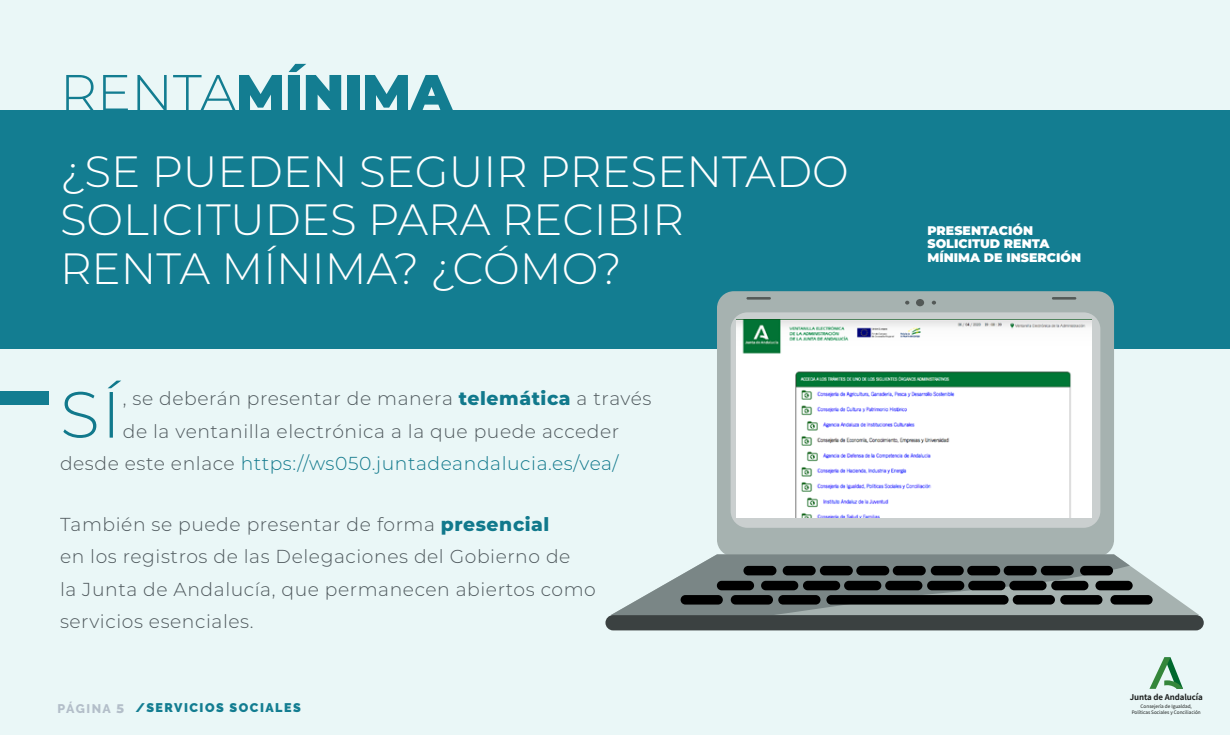
<style>
.page{position:relative;width:1230px;height:735px;background:#eaf7f7}
.page>*{position:absolute;margin:0;border:0;box-sizing:border-box;transform-origin:0 0}
.t1{font:300 65.12px "Montserrat";color:#137d91}
.t2{font:900 51.25px "Montserrat";color:#137d91}
.t3{font:300 43.75px/48.8px "Montserrat";color:#fff}
.t4{font:300 18.75px/32.5px "Montserrat";letter-spacing:.03em;color:#565c60}
.t5{font:300 18.75px "Montserrat";letter-spacing:.03em;color:#137d91}
.t6{font:900 12.5px/13.8px "Montserrat";color:#fff}
.t7{font:900 12.5px "Raleway";letter-spacing:.12em;color:#137d91}
.t8{font:800 12.5px "Raleway";letter-spacing:.12em;color:#b3bec9}
.t9{font:700 7.88px "Noto Sans HK";letter-spacing:-.01em;color:#191c1b}
.t10{font:4.62px/6.2px "Noto Sans HK";color:#191c1b;text-align:center}
.s1{font-weight:300}
.s2{font-weight:800;color:#137d91}
.s3{color:#565c60}
.s4{font-family:"Montserrat"}
</style>
<div class="page">
<svg style="left:1149px;top:657px;width:34px;height:32px"></svg>
<div style="left:0;top:110px;width:1230px;height:239px;background:#137d91"></div>
<div style="left:717px;top:291px;width:397px;height:266px;background:#a6b2b0;border-radius:17px"></div>
<div style="left:731px;top:312px;width:369px;height:216px;background:#cacfcf;border-radius:17px"></div>
<hr style="left:1052px;top:297px;width:24px;height:3px;background:#535957">
<hr style="left:746px;top:297px;width:25px;height:3px;background:#535957">
<div style="left:916px;top:299px;width:8px;height:7px;background:#535957;border-radius:50%"></div>
<svg style="left:932px;top:301px;width:4px;height:4px"></svg>
<svg style="left:905px;top:301px;width:4px;height:4px"></svg>
<svg style="left:611px;top:554px;width:588px;height:61px"></svg>
<div style="left:605px;top:615px;width:599px;height:15px;background:#3b4141;border-radius:8px"></div>
<div style="left:743px;top:566px;width:33px;height:9px;background:#000;border-radius:5px"></div>
<div style="left:783px;top:566px;width:33px;height:9px;background:#000;border-radius:5px"></div>
<div style="left:820px;top:566px;width:33px;height:9px;background:#000;border-radius:5px"></div>
<div style="left:856px;top:566px;width:33px;height:9px;background:#000;border-radius:5px"></div>
<div style="left:893px;top:566px;width:33px;height:9px;background:#000;border-radius:5px"></div>
<div style="left:717px;top:581px;width:37px;height:9px;background:#000;border-radius:5px"></div>
<div style="left:761px;top:581px;width:37px;height:9px;background:#000;border-radius:5px"></div>
<div style="left:803px;top:581px;width:37px;height:9px;background:#000;border-radius:5px"></div>
<div style="left:844px;top:581px;width:37px;height:9px;background:#000;border-radius:5px"></div>
<div style="left:885px;top:581px;width:37px;height:9px;background:#000;border-radius:5px"></div>
<div style="left:1080px;top:566px;width:33px;height:9px;background:#000;border-radius:5px"></div>
<div style="left:1041px;top:566px;width:33px;height:9px;background:#000;border-radius:5px"></div>
<div style="left:1004px;top:566px;width:33px;height:9px;background:#000;border-radius:5px"></div>
<div style="left:967px;top:566px;width:33px;height:9px;background:#000;border-radius:5px"></div>
<div style="left:931px;top:566px;width:33px;height:9px;background:#000;border-radius:5px"></div>
<div style="left:1095px;top:581px;width:38px;height:9px;background:#000;border-radius:5px"></div>
<div style="left:1051px;top:581px;width:37px;height:9px;background:#000;border-radius:5px"></div>
<div style="left:1009px;top:581px;width:38px;height:9px;background:#000;border-radius:5px"></div>
<div style="left:968px;top:581px;width:37px;height:9px;background:#000;border-radius:5px"></div>
<div style="left:927px;top:581px;width:37px;height:9px;background:#000;border-radius:5px"></div>
<div style="left:1110px;top:595px;width:43px;height:10px;background:#000;border-radius:5px"></div>
<div style="left:1060px;top:595px;width:42px;height:10px;background:#000;border-radius:5px"></div>
<div style="left:1013px;top:595px;width:42px;height:10px;background:#000;border-radius:5px"></div>
<div style="left:681px;top:595px;width:42px;height:10px;background:#000;border-radius:5px"></div>
<div style="left:731px;top:595px;width:42px;height:10px;background:#000;border-radius:5px"></div>
<div style="left:778px;top:595px;width:43px;height:10px;background:#000;border-radius:5px"></div>
<div style="left:826px;top:595px;width:183px;height:10px;background:#000;border-radius:5px"></div>
<img style="left:737px;top:320px;width:355px;height:198px">
<div style="left:0;top:391px;width:49px;height:14px;background:#137d91"></div>
<h2 class="t2" style="left:60px;top:54px;width:394px"><span class="s1">RENTA</span>MÍNIMA</h2>
<h3 class="t3" style="left:60px;top:145px;width:790px">¿SE PUEDEN SEGUIR PRESENTADO<br>SOLICITUDES PARA RECIBIR<br>RENTA MÍNIMA? ¿CÓMO?</h3>
<h1 class="t1" style="left:60px;top:370px;width:62px">SÍ</h1>
<p class="t4" style="left:123px;top:382px;width:530px">, se deberán presentar de manera <span class="s2">telemática</span> a través</p>
<p class="t4" style="left:123px;top:414px;width:498px">de la ventanilla electrónica a la que puede acceder</p>
<p class="t5" style="left:60px;top:451px;width:560px"><span class="s3">desde este enlace</span> https://ws050.juntadeandalucia.es/vea/</p>
<p class="t4" style="left:60px;top:507px;width:537px">También se puede presentar de forma <span class="s2">presencial<br></span>en los registros de las Delegaciones del Gobierno de<br>la Junta de Andalucía, que permanecen abiertos como servicios esenciales.</p>
<p class="t6" style="left:927px;top:222px;width:155px">PRESENTACIÓN<br>SOLICITUD RENTA<br>MÍNIMA DE INSERCIÓN</p>
<p class="t9" style="left:1130px;top:692px;width:75px">Junta de Andalucía</p>
<p class="t8" style="left:58px;top:701px;width:68px">PÁGINA <span class="s4">5</span></p>
<p class="t10" style="left:1132px;top:703px;width:71px">Consejería de Igualdad,<br>Políticas Sociales y Conciliación</p>
<p class="t7" style="left:135px;top:701px;width:167px">/SERVICIOS SOCIALES</p>
</div>
